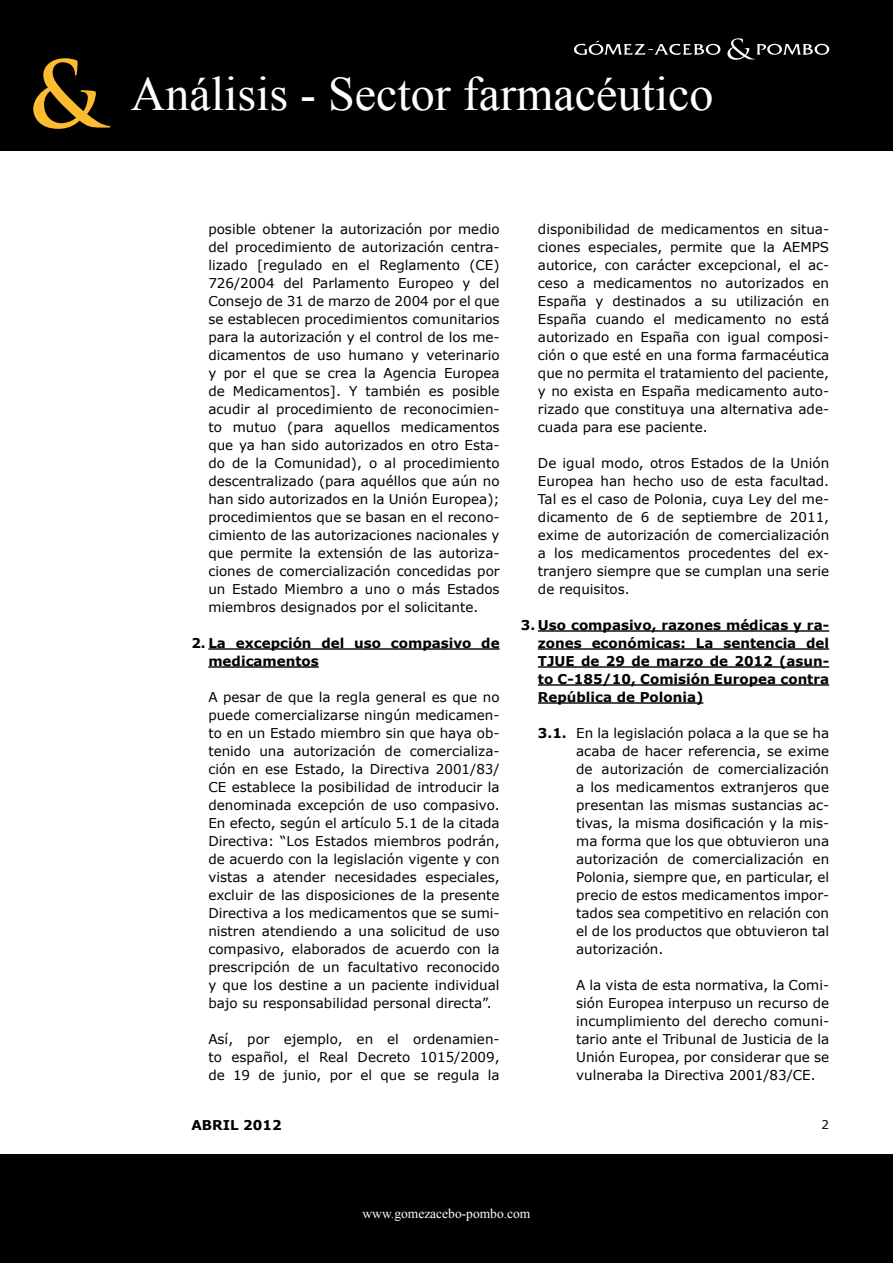
<style>
.page{position:relative;width:893px;height:1263px;background:#fff}
.page>*{position:absolute;margin:0;border:0;box-sizing:border-box;transform-origin:0 0}
.t1{font:700 90px "Trajan Pro";color:#fdbb30}
.t2{font:48px "Times New Roman";color:#fff}
.t3{font:13.5px/18px "Verdana";color:#000;text-align:justify}
.t4{font:700 13.5px/18px "Verdana";color:#000}
.t5{font:13.5px "Times New Roman";color:#fff}
.t6{font:12px "Verdana";color:#000}
.s1{font-weight:700}
</style>
<div class="page">
<div style="left:0;top:0;width:893px;height:151px;background:#000"></div>
<div style="left:0;top:1154px;width:893px;height:109px;background:#000"></div>
<svg style="left:727px;top:38px;width:102px;height:22px"></svg>
<svg style="left:574px;top:41px;width:147px;height:14px"></svg>
<hr style="left:208px;top:648px;width:292px;height:2px;background:#000">
<hr style="left:208px;top:666px;width:111px;height:2px;background:#000">
<hr style="left:538px;top:630px;width:291px;height:2px;background:#000">
<hr style="left:538px;top:648px;width:291px;height:2px;background:#000">
<hr style="left:538px;top:666px;width:291px;height:2px;background:#000">
<hr style="left:538px;top:684px;width:291px;height:2px;background:#000">
<hr style="left:538px;top:702px;width:165px;height:2px;background:#000">
<h1 class="t1" style="left:28px;top:39px;width:76px">&amp;</h1>
<h2 class="t2" style="left:131px;top:62px;width:584px">Análisis - Sector farmacéutico</h2>
<p class="t3" style="left:208px;top:220px;width:293px">posible obtener la autorización por medio del procedimiento de autorización centra&shy;lizado [regulado en el Reglamento (CE)<br>726/2004 del Parlamento Europeo y del Consejo de 31 de marzo de 2004 por el que se establecen procedimientos comunitarios para la autorización y el control de los me&shy;dicamentos de uso humano y veterinario y por el que se crea la Agencia Europea de Medicamentos]. Y también es posible acudir al procedimiento de reconocimien&shy;to mutuo (para aquellos medicamentos que ya han sido autorizados en otro Esta&shy;do de la Comunidad), o al procedimiento descentralizado (para aquéllos que aún no han sido autorizados en la Unión Europea); procedimientos que se basan en el recono&shy;cimiento de las autorizaciones nacionales y que permite la extensión de las autoriza&shy;ciones de comercialización concedidas por un Estado Miembro a uno o más Estados miembros designados por el solicitante.</p>
<p class="t4" style="left:208px;top:634px;width:293px;text-indent:-17px">2. La excepción del uso compasivo de medicamentos</p>
<p class="t3" style="left:208px;top:688px;width:293px">A pesar de que la regla general es que no puede comercializarse ningún medicamen&shy;to en un Estado miembro sin que haya ob&shy;tenido una autorización de comercializa&shy;ción en ese Estado, la Directiva 2001/83/ CE establece la posibilidad de introducir la denominada excepción de uso compasivo.<br>En efecto, según el artículo 5.1 de la citada Directiva: “Los Estados miembros podrán, de acuerdo con la legislación vigente y con vistas a atender necesidades especiales, excluir de las disposiciones de la presente Directiva a los medicamentos que se sumi&shy;nistren atendiendo a una solicitud de uso compasivo, elaborados de acuerdo con la prescripción de un facultativo reconocido y que los destine a un paciente individual bajo su responsabilidad personal directa”.</p>
<p class="t3" style="left:208px;top:1030px;width:293px">Así, por ejemplo, en el ordenamien&shy;to español, el Real Decreto 1015/2009, de 19 de junio, por el que se regula la</p>
<p class="t4" style="left:191px;top:1116px;width:92px">ABRIL 2012</p>
<p class="t3" style="left:538px;top:220px;width:293px">disponibilidad de medicamentos en situa&shy;ciones especiales, permite que la AEMPS autorice, con carácter excepcional, el ac&shy;ceso a medicamentos no autorizados en España y destinados a su utilización en España cuando el medicamento no está autorizado en España con igual composi&shy;ción o que esté en una forma farmacéutica que no permita el tratamiento del paciente, y no exista en España medicamento auto&shy;rizado que constituya una alternativa ade&shy;cuada para ese paciente.</p>
<p class="t3" style="left:538px;top:454px;width:293px">De igual modo, otros Estados de la Unión Europea han hecho uso de esta facultad.<br>Tal es el caso de Polonia, cuya Ley del me&shy;dicamento de 6 de septiembre de 2011, exime de autorización de comercialización a los medicamentos procedentes del ex&shy;tranjero siempre que se cumplan una serie de requisitos.</p>
<p class="t4" style="left:538px;top:616px;width:293px;text-align:justify;text-indent:-17px">3. Uso compasivo, razones médicas y ra‑ zones económicas: La sentencia del TJUE de 29 de marzo de 2012 (asun‑ to C‑185/10, Comisión Europea contra República de Polonia)</p>
<p class="t3" style="left:576px;top:724px;width:255px;text-indent:-38px"><span class="s1">3.1.</span> En la legislación polaca a la que se ha acaba de hacer referencia, se exime de autorización de comercialización a los medicamentos extranjeros que presentan las mismas sustancias ac&shy;tivas, la misma dosificación y la mis&shy;ma forma que los que obtuvieron una autorización de comercialización en Polonia, siempre que, en particular, el precio de estos medicamentos impor&shy;tados sea competitivo en relación con el de los productos que obtuvieron tal autorización.</p>
<p class="t3" style="left:576px;top:976px;width:254px">A la vista de esta normativa, la Comi&shy;sión Europea interpuso un recurso de incumplimiento del derecho comuni&shy;tario ante el Tribunal de Justicia de la Unión Europea, por considerar que se vulneraba la Directiva 2001/83/CE.</p>
<p class="t6" style="left:822px;top:1117px;width:9px">2</p>
<p class="t5" style="left:363px;top:1204px;width:169px">www.gomezacebo-pombo.com</p>
</div>
